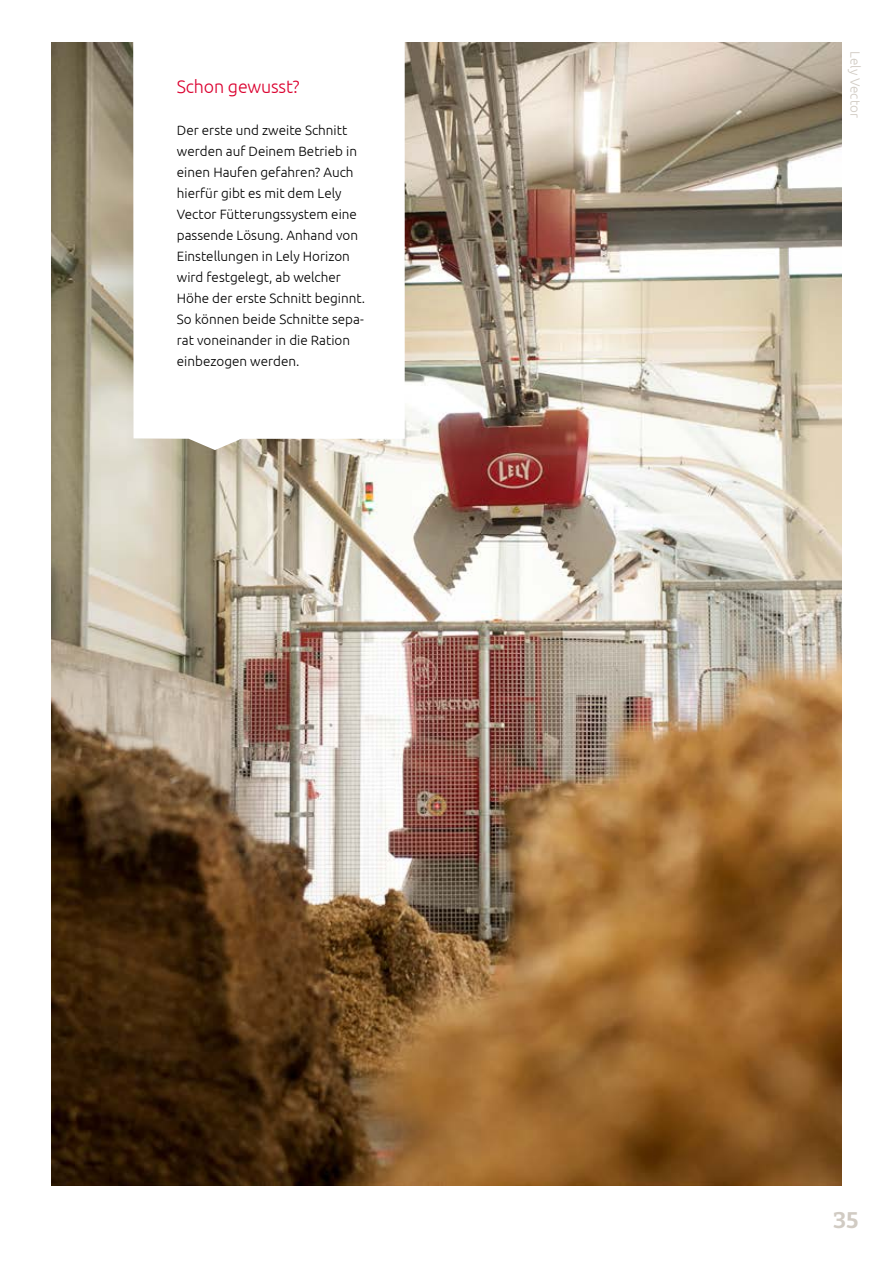
<style>
.page{position:relative;width:893px;height:1263px;background:#fff}
.page>*{position:absolute;margin:0;border:0;box-sizing:border-box;transform-origin:0 0}
.t1{font:700 22.5px "Bitter";color:#d1cbc3}
.t2{font:300 18px "Ubuntu";letter-spacing:-.01em;color:#db002f}
.t3{font:300 13.5px/21px "Ubuntu";color:#000}
.t4{font:300 13.5px "Ubuntu";color:#d1cbc3}
</style>
<div class="page">
<img style="left:51px;top:43px;width:791px;height:1142px">
<svg style="left:133px;top:42px;width:272px;height:408px"></svg>
<h2 class="t2" style="left:177px;top:76px;width:124px">Schon gewusst?</h2>
<p class="t3" style="left:177px;top:119px;width:190px">Der erste und zweite Schnitt werden auf Deinem Betrieb in einen Haufen gefahren? Auch hierfür gibt es mit dem Lely<br>Vector Fütterungssystem eine passende Lösung. Anhand von<br>Einstellungen in Lely Horizon wird festgelegt, ab welcher<br>Höhe der erste Schnitt beginnt.<br>So können beide Schnitte sepa&shy;rat voneinander in die Ration einbezogen werden.</p>
<p class="t4" style="left:863px;top:51px;width:68px;rotate:90deg">Lely Vector</p>
<h1 class="t1" style="left:833px;top:1202px;width:27px">35</h1>
</div>
